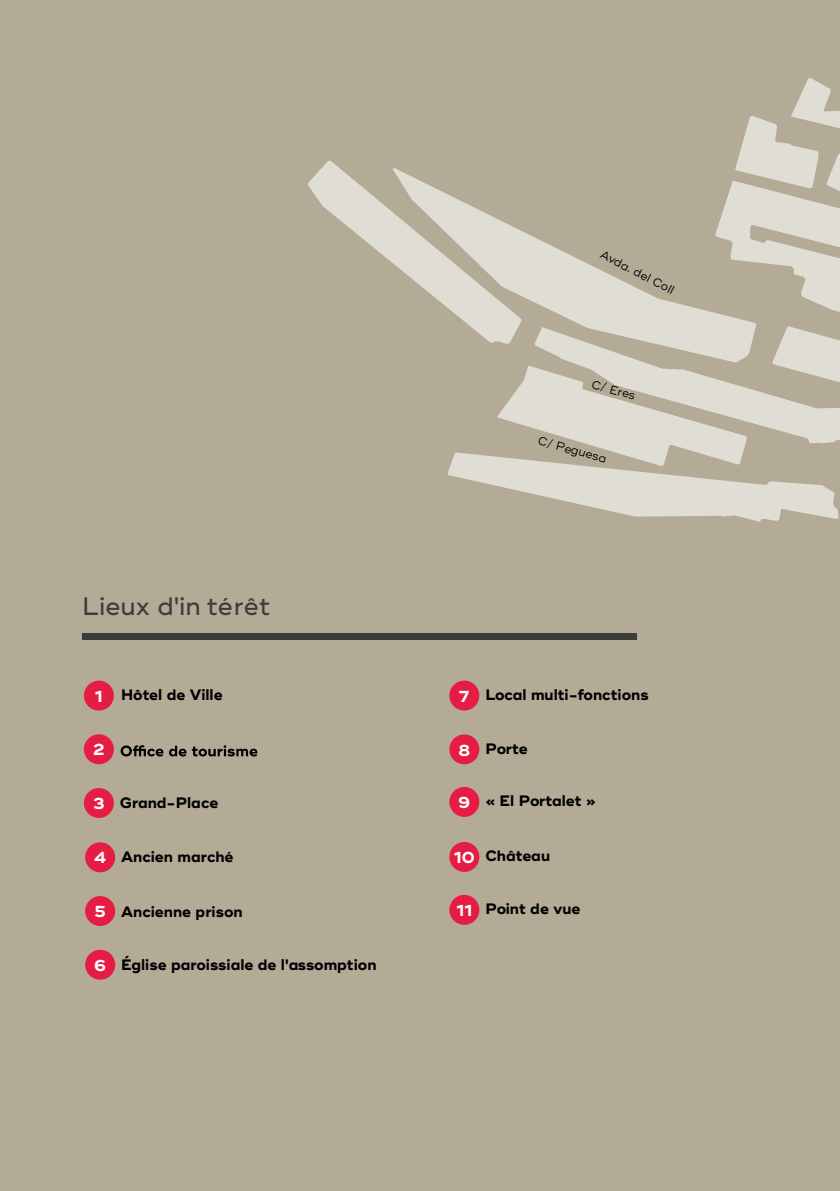
<style>
.page{position:relative;width:840px;height:1191px;background:#fff}
.page>*{position:absolute;margin:0;border:0;box-sizing:border-box;transform-origin:0 0}
.t1{font:500 25.2px "Ridley Grotesk";color:#3c3c3b}
.t2{font:700 15.8px "Ridley Grotesk";color:#fff}
.t3{font:700 15.2px "Ridley Grotesk";color:#000}
.t4{font:11.8px "Ridley Grotesk";color:#000}
.s1{font-size:15.8px;color:#fff}
</style>
<div class="page">
<div style="left:0;top:0;width:839px;height:1191px;background:#b3ab96"></div>
<svg style="left:308px;top:78px;width:531px;height:443px"></svg>
<div style="left:84px;top:680px;width:30px;height:30px;background:#e61d43;border-radius:50%"></div>
<div style="left:85px;top:842px;width:30px;height:30px;background:#e61d43;border-radius:50%"></div>
<svg style="left:120px;top:745px;width:137px;height:11px"></svg>
<div style="left:84px;top:734px;width:30px;height:30px;background:#e61d43;border-radius:50%"></div>
<div style="left:85px;top:896px;width:30px;height:30px;background:#e61d43;border-radius:50%"></div>
<div style="left:85px;top:949px;width:30px;height:30px;background:#e61d43;border-radius:50%"></div>
<div style="left:84px;top:788px;width:30px;height:30px;background:#e61d43;border-radius:50%"></div>
<div style="left:449px;top:680px;width:30px;height:30px;background:#e61d43;border-radius:50%"></div>
<div style="left:449px;top:734px;width:30px;height:30px;background:#e61d43;border-radius:50%"></div>
<div style="left:449px;top:787px;width:30px;height:30px;background:#e61d43;border-radius:50%"></div>
<div style="left:449px;top:842px;width:30px;height:30px;background:#e61d43;border-radius:50%"></div>
<div style="left:449px;top:895px;width:30px;height:30px;background:#e61d43;border-radius:50%"></div>
<div style="left:82px;top:633px;width:554px;height:6px;background:#3c3c3b"></div>
<p class="t4" style="left:604px;top:247px;width:83px;rotate:27deg">Avda. del Coll</p>
<p class="t4" style="left:593px;top:377px;width:46px;rotate:16deg">C/ Eres</p>
<p class="t4" style="left:540px;top:433px;width:72px;rotate:16deg">C/ Peguesa</p>
<h1 class="t1" style="left:82px;top:591px;width:189px">Lieux d'in térêt</h1>
<p class="t2" style="left:95px;top:686px;width:9px">1</p>
<p class="t3" style="left:121px;top:685px;width:103px">Hôtel de Ville</p>
<p class="t2" style="left:458px;top:686px;width:12px">7</p>
<p class="t3" style="left:485px;top:685px;width:165px">Local multi-fonctions</p>
<p class="t2" style="left:93px;top:740px;width:13px">2</p>
<p class="t2" style="left:93px;top:794px;width:13px">3</p>
<p class="t3" style="left:120px;top:793px;width:100px">Grand-Place</p>
<p class="t3" style="left:458px;top:739px;width:71px"><span class="s1">8</span> Porte</p>
<p class="t3" style="left:458px;top:792px;width:139px"><span class="s1">9</span> « El Portalet »</p>
<p class="t2" style="left:94px;top:848px;width:13px">4</p>
<p class="t3" style="left:121px;top:848px;width:114px">Ancien marché</p>
<p class="t3" style="left:453px;top:847px;width:98px"><span class="s1">10</span> Château</p>
<p class="t3" style="left:121px;top:902px;width:123px">Ancienne prison</p>
<p class="t2" style="left:94px;top:902px;width:13px">5</p>
<p class="t3" style="left:94px;top:956px;width:283px"><span class="s1">6</span> Église paroissiale de l'assomption</p>
<p class="t3" style="left:456px;top:900px;width:125px"><span class="s1">11</span> Point de vue</p>
</div>
